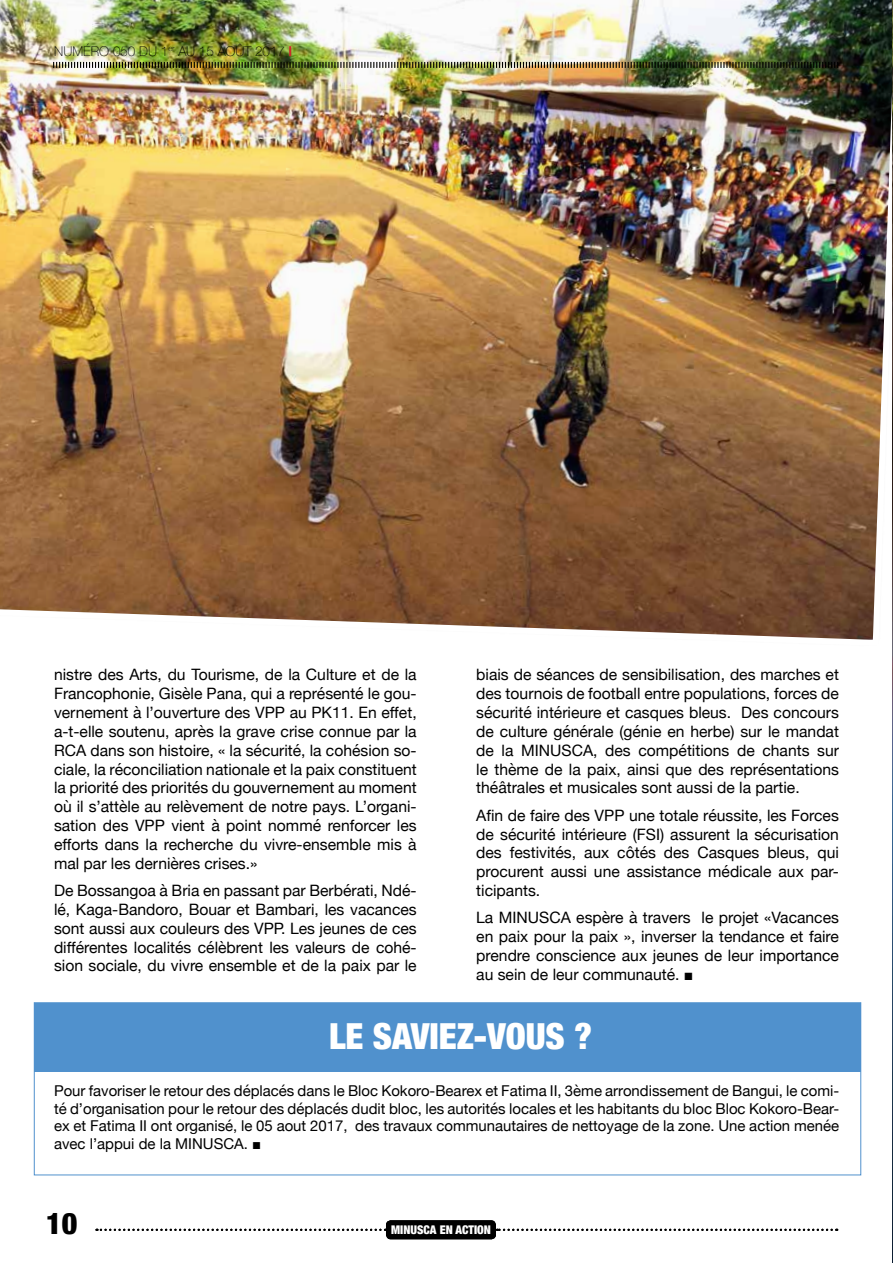
<style>
.page{position:relative;width:893px;height:1263px;background:#fff}
.page>*{position:absolute;margin:0;border:0;box-sizing:border-box;transform-origin:0 0}
.t1{font:900 condensed 35.85px "Helvetica Neue";color:#fff}
.t2{font:900 condensed 29.85px "Helvetica Neue";color:#000}
.t3{font:15.75px/18.9px "Helvetica Neue";color:#000;text-align:justify}
.t4{font:15px/18px "Helvetica Neue";color:#000;text-align:justify}
.t5{font:100 13.5px "Helvetica Neue";color:#000}
.t6{font:900 condensed 12px "Helvetica Neue";color:#fff}
.s1{font-weight:900;font-stretch:condensed;color:#d2232a}
.s2{font-family:"Arial"}
</style>
<div class="page">
<img style="left:0;top:0;width:892px;height:640px">
<div style="left:34px;top:1003px;width:827px;height:68px;background:#5091cd"></div>
<div style="left:386px;top:1221px;width:109px;height:18px;background:#000;border-radius:4px"></div>
<div style="left:386px;top:1220px;width:110px;height:19px;border:1px solid #000;border-radius:4px"></div>
<svg style="left:96px;top:1229px;width:290px;height:2px"></svg>
<svg style="left:497px;top:1229px;width:340px;height:2px"></svg>
<img style="left:53px;top:61px;width:786px;height:8px">
<div style="left:34px;top:1002px;width:827px;height:173px;border:1px solid #5091cd"></div>
<img style="left:892px;top:0;width:1px;height:1263px">
<p class="t5" style="left:54px;top:40px;width:239px">NUM ÉRO 050 DU 1<sup>ER</sup> AU 15 AOÛT 2017 <span class="s1">|</span></p>
<p class="t3" style="left:54px;top:666px;width:364px">nistre des Arts, du Tourisme, de la Culture et de la Francophonie, Gisèle Pana, qui a représenté le gou&shy;vernement à l’ouverture des VPP au PK11. En effet, a-t-elle soutenu, après la grave crise connue par la RCA dans son histoire, « la sécurité, la cohésion so&shy;ciale, la réconciliation nationale et la paix constituent la priorité des priorités du gouvernement au moment où il s’attèle au relèvement de notre pays. L’organi&shy;sation des VPP vient à point nommé renforcer les efforts dans la recherche du vivre-ensemble mis à mal par les dernières crises.»</p>
<p class="t3" style="left:54px;top:882px;width:364px">De Bossangoa à Bria en passant par Berbérati, Ndé&shy;lé, Kaga-Bandoro, Bouar et Bambari, les vacances sont aussi aux couleurs des VPP. Les jeunes de ces différentes localités célèbrent les valeurs de cohé&shy;sion sociale, du vivre ensemble et de la paix par le</p>
<p class="t3" style="left:476px;top:666px;width:364px">biais de séances de sensibilisation, des marches et des tournois de football entre populations, forces de sécurité intérieure et casques bleus. Des concours de culture générale (génie en herbe) sur le mandat de la MI NUSCA, des compétitions de chants sur le thème de la paix, ainsi que des représentations théâtrales et musicales sont aussi de la partie.</p>
<p class="t3" style="left:476px;top:807px;width:364px">Afin de faire des VPP une totale réussite, les Forces de sécurité intérieure (FSI) assurent la sécurisation des festivités, aux côtés des Casques bleus, qui procurent aussi une assistance médicale aux par&shy;ticipants.</p>
<p class="t3" style="left:476px;top:909px;width:364px">La MI NUSCA espère à travers le projet «Vacances en paix pour la paix », inverser la tendance et faire prendre conscience aux jeunes de leur importance au sein de leur communauté. <span class="s2">■</span></p>
<h1 class="t1" style="left:329px;top:1007px;width:62px">LE SAVIE</h1>
<h1 class="t1" style="left:457px;top:1007px;width:51px">Z-VOUS</h1>
<h1 class="t1" style="left:574px;top:1007px;width:19px">?</h1>
<p class="t4" style="left:54px;top:1082px;width:787px">Pour favoriser le retour des déplacés dans le Bloc Kokoro-Bearex et Fatima II , 3ème arrondissement de Bangui, le comi&shy;té d’organisation pour le retour des déplacés dudit bloc, les autorités locales et les habitants du bloc Bloc Kokoro-Bear&shy;ex et Fatima II ont organisé, le 05 aout 2017, des travaux communautaires de nettoyage de la zone. Une action menée avec l’appui de la MI NUSCA. <span class="s2">■</span></p>
<h2 class="t2" style="left:46px;top:1199px;width:33px">10</h2>
<p class="t6" style="left:391px;top:1220px;width:101px">MINUSCA INUSCA N CTION</p>
<p class="t6" style="left:440px;top:1220px;width:23px">EN ACTION</p>
</div>
